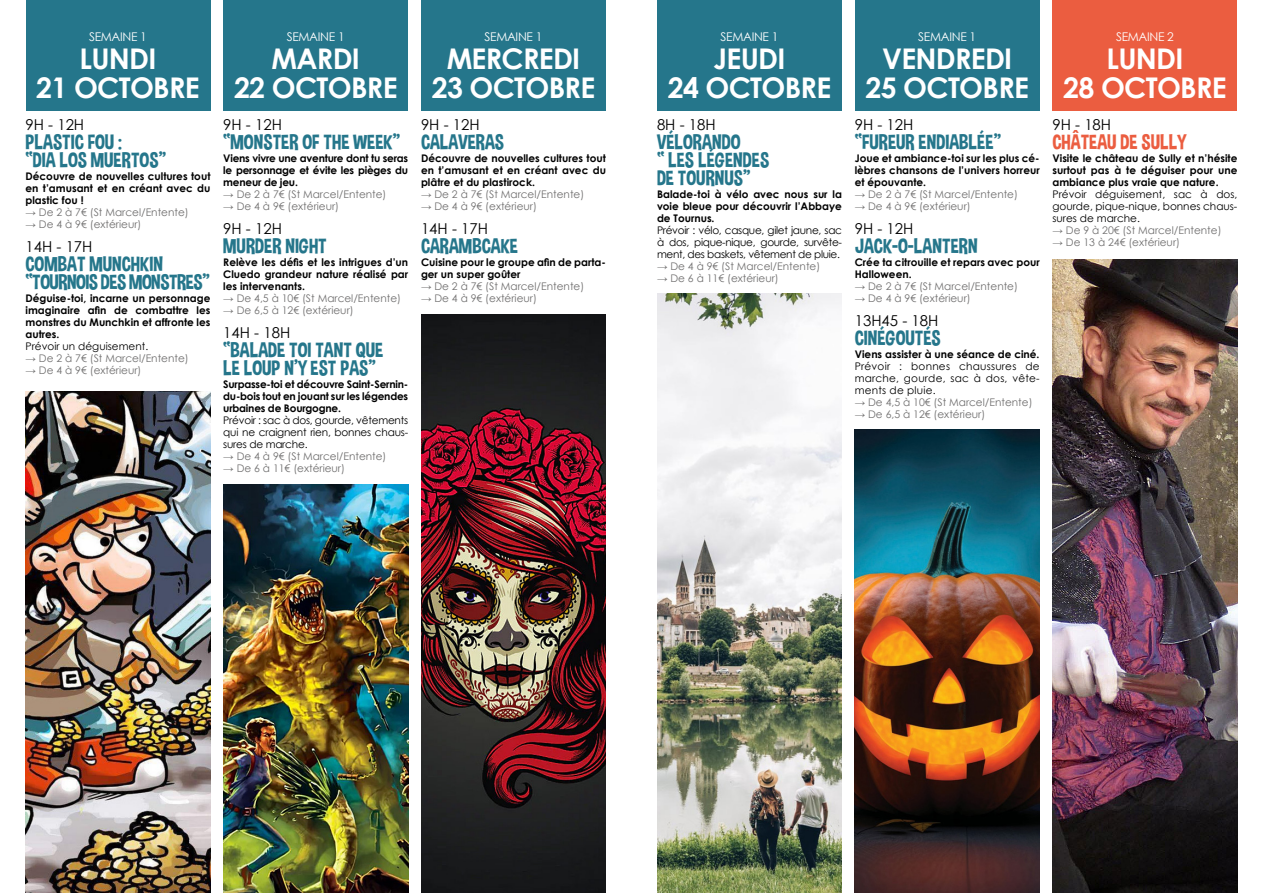
<style>
.page{position:relative;width:1263px;height:893px;background:#fff}
.page>*{position:absolute;margin:0;border:0;box-sizing:border-box;transform-origin:0 0}
.t1{font:700 28.5px/28.5px "Century Gothic";letter-spacing:-.025em;color:#fff;text-align:center}
.t2{font:21px/18px "Dimbo";color:#25768b}
.t3{font:21px/18px "Dimbo";letter-spacing:-.025em;color:#25768b}
.t4{font:21px "Dimbo";color:#eb5d40}
.t5{font:15px "Century Gothic";color:#000}
.t6{font:12px "Century Gothic";letter-spacing:-.025em;color:#fff}
.t7{font:700 10.5px/12px "Century Gothic";color:#000;text-align:justify}
.t8{font:10.5px "Century Gothic";color:#706f6f}
.t9{font:10.5px/12px "Century Gothic";color:#000;text-align:justify}
</style>
<div class="page">
<div style="left:26px;top:0;width:184px;height:111px;background:#25768b"></div>
<div style="left:223px;top:0;width:185px;height:111px;background:#25768b"></div>
<div style="left:421px;top:0;width:185px;height:111px;background:#25768b"></div>
<div style="left:657px;top:0;width:185px;height:111px;background:#25768b"></div>
<div style="left:855px;top:0;width:185px;height:111px;background:#25768b"></div>
<div style="left:1052px;top:0;width:185px;height:111px;background:#eb5d40"></div>
<img style="left:223px;top:485px;width:185px;height:408px">
<img style="left:657px;top:293px;width:185px;height:600px">
<img style="left:855px;top:429px;width:185px;height:464px">
<img style="left:1052px;top:259px;width:185px;height:634px">
<img style="left:421px;top:315px;width:185px;height:578px">
<img style="left:26px;top:391px;width:184px;height:502px">
<p class="t6" style="left:89px;top:30px;width:59px">SEMAINE 1</p>
<h1 class="t1" style="left:36px;top:46px;width:165px">LUNDI<br>21 OCTOBRE</h1>
<h3 class="t5" style="left:26px;top:116px;width:60px">9H - 12H</h3>
<h2 class="t2" style="left:26px;top:134px;width:142px">PLASTIC FOU :<br>“DIA LOS MUERTOS”</h2>
<p class="t7" style="left:26px;top:171px;width:186px">Découvre de nouvelles cultures tout en t’amusant et en créant avec du plastic fou !</p>
<p class="t8" style="left:26px;top:205px;width:165px">→ De 2 à 7€ (St Marcel/Entente)</p>
<p class="t8" style="left:26px;top:217px;width:117px">→ De 4 à 9€ (extérieur)</p>
<h3 class="t5" style="left:26px;top:236px;width:69px">14H - 17H</h3>
<h2 class="t3" style="left:26px;top:256px;width:186px">COMBAT MUNCHKIN “TOURNOIS DES MONSTRES”</h2>
<p class="t7" style="left:26px;top:293px;width:186px">Déguise-toi, incarne un personnage imaginaire afin de combattre les monstres du Munchkin et affronte les autres.</p>
<p class="t9" style="left:26px;top:340px;width:124px">Prévoir un déguisement.</p>
<p class="t8" style="left:26px;top:351px;width:165px">→ De 2 à 7€ (St Marcel/Entente)</p>
<p class="t8" style="left:26px;top:363px;width:117px">→ De 4 à 9€ (extérieur)</p>
<p class="t6" style="left:287px;top:30px;width:59px">SEMAINE 1</p>
<h1 class="t1" style="left:234px;top:46px;width:165px">MARDI<br>22 OCTOBRE</h1>
<h3 class="t5" style="left:223px;top:116px;width:60px">9H - 12H</h3>
<h2 class="t2" style="left:223px;top:134px;width:178px">“MONSTER OF THE WEEK”</h2>
<p class="t7" style="left:223px;top:153px;width:186px">Viens vivre une aventure dont tu seras le personnage et évite les pièges du meneur de jeu.</p>
<p class="t8" style="left:223px;top:187px;width:165px">→ De 2 à 7€ (St Marcel/Entente)</p>
<p class="t8" style="left:223px;top:199px;width:117px">→ De 4 à 9€ (extérieur)</p>
<h3 class="t5" style="left:223px;top:220px;width:60px">9H - 12H</h3>
<h2 class="t2" style="left:223px;top:238px;width:105px">MURDER NIGHT</h2>
<p class="t7" style="left:223px;top:256px;width:186px">Relève les défis et les intrigues d’un Cluedo grandeur nature réalisé par les intervenants.</p>
<p class="t8" style="left:223px;top:291px;width:179px">→ De 4,5 à 10€ (St Marcel/Entente)</p>
<p class="t8" style="left:223px;top:303px;width:132px">→ De 6,5 à 12€ (extérieur)</p>
<h3 class="t5" style="left:223px;top:322px;width:69px">14H - 18H</h3>
<h2 class="t2" style="left:223px;top:341px;width:161px">“BALADE TOI TANT QUE<br>LE LOUP N’Y EST PAS”</h2>
<p class="t7" style="left:223px;top:378px;width:186px">Surpasse-toi et découvre Saint-Sernin&shy;du-bois tout en jouant sur les légendes urbaines de Bourgogne.</p>
<p class="t9" style="left:223px;top:414px;width:186px">Prévoir : sac à dos, gourde, vêtements qui ne craignent rien, bonnes chaus&shy;sures de marche.</p>
<p class="t8" style="left:223px;top:449px;width:165px">→ De 4 à 9€ (St Marcel/Entente)</p>
<p class="t8" style="left:223px;top:461px;width:123px">→ De 6 à 11€ (extérieur)</p>
<p class="t6" style="left:484px;top:30px;width:59px">SEMAINE 1</p>
<h1 class="t1" style="left:432px;top:46px;width:165px">MERCREDI<br>23 OCTOBRE</h1>
<h3 class="t5" style="left:421px;top:116px;width:60px">9H - 12H</h3>
<h2 class="t2" style="left:421px;top:134px;width:85px">CALAVERAS</h2>
<p class="t7" style="left:421px;top:153px;width:186px">Découvre de nouvelles cultures tout en t’amusant et en créant avec du plâtre et du plastirock.</p>
<p class="t8" style="left:421px;top:187px;width:165px">→ De 2 à 7€ (St Marcel/Entente)</p>
<p class="t8" style="left:421px;top:199px;width:117px">→ De 4 à 9€ (extérieur)</p>
<h3 class="t5" style="left:421px;top:218px;width:69px">14H - 17H</h3>
<h2 class="t2" style="left:421px;top:238px;width:99px">CARAMBCAKE</h2>
<p class="t7" style="left:421px;top:256px;width:186px">Cuisine pour le groupe afin de parta&shy;ger un super goûter</p>
<p class="t8" style="left:421px;top:279px;width:165px">→ De 2 à 7€ (St Marcel/Entente)</p>
<p class="t8" style="left:421px;top:291px;width:117px">→ De 4 à 9€ (extérieur)</p>
<p class="t6" style="left:720px;top:30px;width:59px">SEMAINE 1</p>
<h1 class="t1" style="left:668px;top:46px;width:165px">JEUDI<br>24 OCTOBRE</h1>
<h3 class="t5" style="left:657px;top:114px;width:60px">8H - 18H</h3>
<h2 class="t2" style="left:657px;top:134px;width:114px">VÉLORANDO<br>“ LES LÉGENDES<br>DE TOURNUS”</h2>
<p class="t7" style="left:657px;top:189px;width:186px">Balade-toi à vélo avec nous sur la voie bleue pour découvrir l’Abbaye de Tournus.</p>
<p class="t9" style="left:657px;top:224px;width:186px">Prévoir : vélo, casque, gilet jaune, sac à dos, pique-nique, gourde, survête&shy;ment, des baskets, vêtement de pluie.</p>
<p class="t8" style="left:657px;top:259px;width:165px">→ De 4 à 9€ (St Marcel/Entente)</p>
<p class="t8" style="left:657px;top:271px;width:123px">→ De 6 à 11€ (extérieur)</p>
<p class="t6" style="left:918px;top:30px;width:59px">SEMAINE 1</p>
<h1 class="t1" style="left:865px;top:46px;width:165px">VENDREDI<br>25 OCTOBRE</h1>
<h3 class="t5" style="left:855px;top:116px;width:60px">9H - 12H</h3>
<h2 class="t2" style="left:855px;top:134px;width:148px">“FUREUR ENDIABLÉE”</h2>
<p class="t7" style="left:855px;top:152px;width:186px">Joue et ambiance-toi sur les plus cé&shy;lèbres chansons de l’univers horreur et épouvante.</p>
<p class="t8" style="left:855px;top:187px;width:165px">→ De 2 à 7€ (St Marcel/Entente)</p>
<p class="t8" style="left:855px;top:199px;width:117px">→ De 4 à 9€ (extérieur)</p>
<h3 class="t5" style="left:855px;top:220px;width:60px">9H - 12H</h3>
<h2 class="t2" style="left:855px;top:238px;width:124px">JACK-O-LANTERN</h2>
<p class="t7" style="left:855px;top:257px;width:186px">Crée ta citrouille et repars avec pour<br>Halloween.</p>
<p class="t8" style="left:855px;top:279px;width:165px">→ De 2 à 7€ (St Marcel/Entente)</p>
<p class="t8" style="left:855px;top:291px;width:117px">→ De 4 à 9€ (extérieur)</p>
<h3 class="t5" style="left:855px;top:310px;width:85px">13H45 - 18H</h3>
<h2 class="t2" style="left:855px;top:329px;width:88px">CINÉGOUTÉS</h2>
<p class="t7" style="left:855px;top:348px;width:186px">Viens assister à une séance de ciné.</p>
<p class="t9" style="left:855px;top:360px;width:186px">Prévoir : bonnes chaussures de marche, gourde, sac à dos, vête&shy;ments de pluie.</p>
<p class="t8" style="left:855px;top:395px;width:179px">→ De 4,5 à 10€ (St Marcel/Entente)</p>
<p class="t8" style="left:855px;top:407px;width:132px">→ De 6,5 à 12€ (extérieur)</p>
<p class="t6" style="left:1116px;top:30px;width:59px">SEMAINE 2</p>
<h1 class="t1" style="left:1063px;top:46px;width:165px">LUNDI<br>28 OCTOBRE</h1>
<h3 class="t5" style="left:1052px;top:114px;width:60px">9H - 18H</h3>
<h2 class="t4" style="left:1052px;top:131px;width:135px">CHÂTEAU DE SULLY</h2>
<p class="t7" style="left:1052px;top:152px;width:186px">Visite le château de Sully et n’hésite surtout pas à te déguiser pour une ambiance plus vraie que nature.</p>
<p class="t9" style="left:1052px;top:188px;width:186px">Prévoir déguisement, sac à dos, gourde, pique-nique, bonnes chaus&shy;sures de marche.</p>
<p class="t8" style="left:1052px;top:223px;width:171px">→ De 9 à 20€ (St Marcel/Entente)</p>
<p class="t8" style="left:1052px;top:235px;width:129px">→ De 13 à 24€ (extérieur)</p>
</div>
